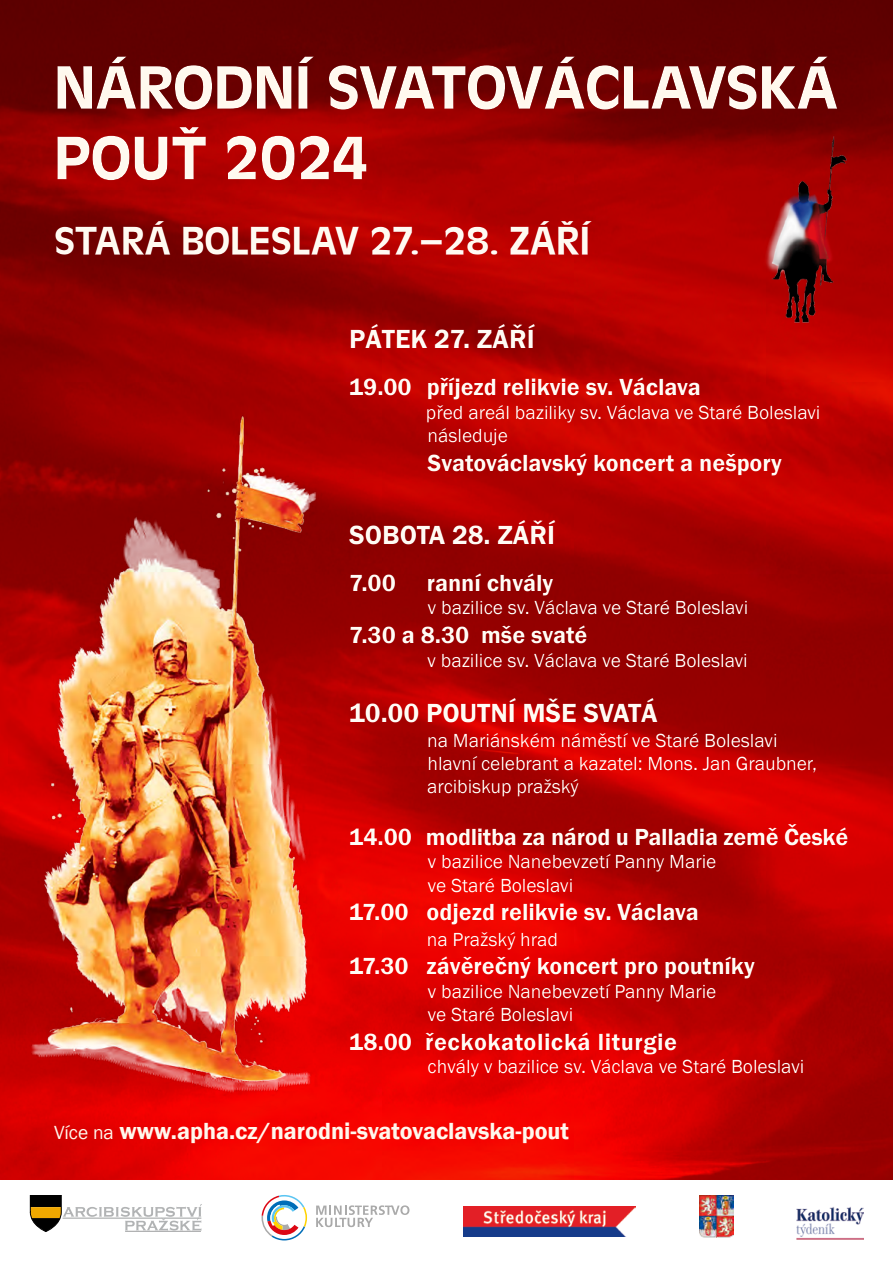
<style>
.page{position:relative;width:893px;height:1263px;background:#fff}
.page>*{position:absolute;margin:0;border:0;box-sizing:border-box;transform-origin:0 0}
.t1{font:63.75px/70.5px "Antigoni Med";color:#fff8eb}
.t2{font:40.5px "Antigoni Med";color:#fff8eb}
.t3{font:600 27px "Franklin Gothic";color:#fff9ed}
.t4{font:600 24px "Franklin Gothic";color:#fff9ed}
.t5{font:600 24px "Franklin Gothic";color:#fff8ed}
.t6{font:600 24px "Franklin Gothic";letter-spacing:.025em;color:#fff9ed}
.t7{font:19.5px/23.4px "Franklin Gothic";color:#fff9ed}
.s1{font-weight:400;font-size:19.5px}
</style>
<div class="page">
<img style="left:0;top:0;width:893px;height:1180px">
<div style="left:41px;top:43px;width:852px;height:171px;background:#fff;opacity:.75"></div>
<div style="left:336px;top:316px;width:540px;height:228px;background:#fff;opacity:.75"></div>
<div style="left:336px;top:513px;width:540px;height:606px;background:#fff;opacity:.75"></div>
<div style="left:41px;top:207px;width:685px;height:117px;background:#fff;opacity:.75"></div>
<svg style="left:316px;top:1205px;width:93px;height:22px"></svg>
<svg style="left:261px;top:1195px;width:46px;height:45px"></svg>
<img style="left:463px;top:1206px;width:173px;height:31px">
<img style="left:797px;top:1207px;width:66px;height:33px">
<img style="left:699px;top:1195px;width:34px;height:42px">
<svg style="left:30px;top:1195px;width:172px;height:36px"></svg>
<hr style="left:125px;top:1231px;width:76px;height:1px;background:#9c9e9f">
<img style="left:751px;top:128px;width:113px;height:201px">
<img style="left:9px;top:380px;width:344px;height:743px">
<h1 class="t1" style="left:54px;top:50px;width:786px">NÁRODNÍ SVATOVÁCLAVSKÁ<br>POUŤ 2024</h1>
<h2 class="t2" style="left:54px;top:213px;width:537px">STARÁ BOLESLAV 27.–28. ZÁŘÍ</h2>
<h3 class="t3" style="left:349px;top:323px;width:186px">PÁTEK 27. září</h3>
<p class="t4" style="left:349px;top:372px;width:353px">19.00 příjezd relikvie sv. Václava</p>
<p class="t7" style="left:426px;top:401px;width:396px">před areál baziliky sv. Václava ve Staré Boleslavi následuje</p>
<p class="t4" style="left:428px;top:448px;width:356px">Svatováclavský koncert a nešpory</p>
<h3 class="t3" style="left:349px;top:518px;width:207px">sobota 28. září</h3>
<p class="t4" style="left:349px;top:568px;width:48px">7.00</p>
<p class="t4" style="left:427px;top:568px;width:128px">ranní chvály</p>
<p class="t7" style="left:428px;top:596px;width:322px">v bazilice sv. Václava ve Staré Boleslavi</p>
<p class="t4" style="left:349px;top:620px;width:240px">7.30 a 8.30 mše svaté</p>
<p class="t7" style="left:427px;top:650px;width:322px">v bazilice sv. Václava ve Staré Boleslavi</p>
<h3 class="t3" style="left:349px;top:697px;width:308px">10.00 Poutní mše svatá</h3>
<p class="t7" style="left:427px;top:729px;width:391px">na Mariánském náměstí ve Staré Boleslavi hlavní celebrant a kazatel: Mons. Jan Graubner, arcibiskup pražský</p>
<p class="t4" style="left:349px;top:822px;width:501px">14.00 modlitba za národ u Palladia země České</p>
<p class="t7" style="left:428px;top:850px;width:290px">v bazilice Nanebevzetí Panny Marie ve Staré Boleslavi</p>
<p class="t4" style="left:349px;top:897px;width:351px">17.00 odjezd relikvie sv. Václava</p>
<p class="t7" style="left:427px;top:928px;width:133px">na Pražský hrad</p>
<p class="t4" style="left:349px;top:951px;width:407px">17.30 závěrečný koncert pro poutníky</p>
<p class="t7" style="left:428px;top:980px;width:290px">v bazilice Nanebevzetí Panny Marie ve Staré Boleslavi</p>
<p class="t6" style="left:349px;top:1027px;width:329px">18.00 řeckokatolická liturgie</p>
<p class="t7" style="left:428px;top:1055px;width:378px">chvály v bazilice sv. Václava ve Staré Boleslavi</p>
<p class="t5" style="left:54px;top:1117px;width:517px"><span class="s1">Více na</span> www.apha.cz/narodni-svatovaclavska-pout</p>
</div>
